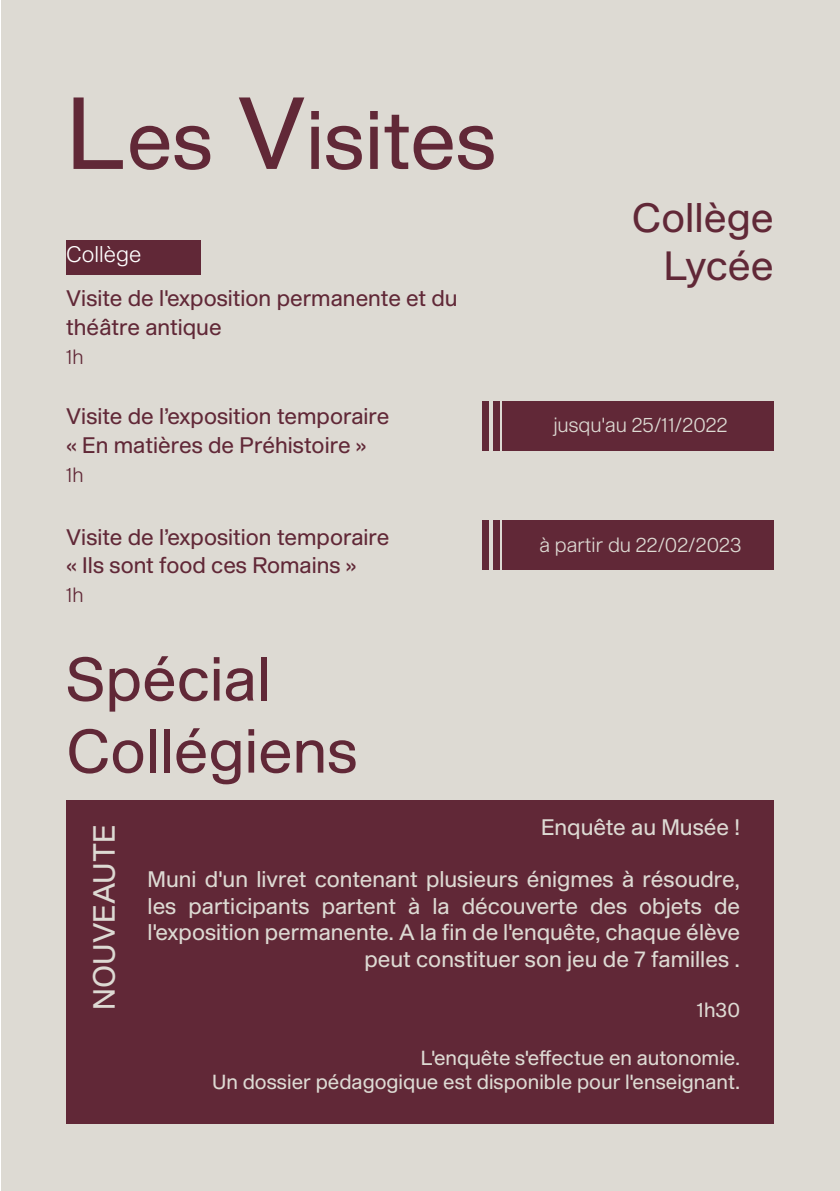
<style>
.page{position:relative;width:840px;height:1191px;background:#fff}
.page>*{position:absolute;margin:0;border:0;box-sizing:border-box;transform-origin:0 0}
.t1{font:80px "Shapiro Base 45 Welter";color:#612837}
.t2{font:60px "Shapiro Base 45 Welter";color:#612837}
.t3{font:40px "Shapiro Base 45 Welter";color:#612837}
.t4{font:30px "Shapiro Base 45 Welter";color:#dddad3}
.t5{font:22px/26.4px "Shapiro Base 45 Welter";color:#dddad3;text-align:right}
.t6{font:22px "Shapiro Base 45 Welter";color:#612837}
.t7{font:22px "Shapiro Base 25 Super Fly";color:#fff}
.t8{font:20px "Shapiro Base 45 Welter";color:#dddad3}
.t9{font:20px "Shapiro Base 25 Super Fly";color:#dddad3}
.t10{font:20px "Shapiro Base 25 Super Fly";color:#612837}
.s1{font-size:100px}
</style>
<div class="page">
<div style="left:1px;top:0;width:838px;height:1191px;background:#dddad3"></div>
<div style="left:66px;top:800px;width:707px;height:323px;background:#612837"></div>
<div style="left:502px;top:401px;width:271px;height:50px;background:#612837"></div>
<div style="left:66px;top:241px;width:134px;height:34px;background:#612837"></div>
<div style="left:482px;top:401px;width:6px;height:50px;background:#612837"></div>
<div style="left:493px;top:401px;width:6px;height:50px;background:#612837"></div>
<div style="left:502px;top:520px;width:271px;height:50px;background:#612837"></div>
<div style="left:482px;top:520px;width:6px;height:50px;background:#612837"></div>
<div style="left:493px;top:520px;width:6px;height:50px;background:#612837"></div>
<p class="t1" style="left:66px;top:83px;width:431px"><span class="s1">L</span>es <span class="s1">V</span>isites</p>
<p class="t7" style="left:66px;top:239px;width:77px">Collège</p>
<p class="t6" style="left:66px;top:283px;width:393px">Visite de l'exposition permanente et du</p>
<p class="t6" style="left:66px;top:311px;width:157px">théâtre antique</p>
<p class="t10" style="left:66px;top:342px;width:19px">1h</p>
<p class="t6" style="left:66px;top:400px;width:325px">Visite de l’exposition temporaire</p>
<p class="t6" style="left:66px;top:429px;width:302px">« En matières de Préhistoire »</p>
<p class="t10" style="left:66px;top:460px;width:19px">1h</p>
<p class="t6" style="left:66px;top:521px;width:325px">Visite de l’exposition temporaire</p>
<p class="t6" style="left:66px;top:550px;width:292px">« Ils sont food ces Romains »</p>
<p class="t10" style="left:66px;top:581px;width:19px">1h</p>
<p class="t2" style="left:66px;top:636px;width:206px">Spécial</p>
<p class="t2" style="left:66px;top:708px;width:293px">Collégiens</p>
<p class="t3" style="left:631px;top:189px;width:143px">Collège</p>
<p class="t3" style="left:663px;top:237px;width:111px">Lycée</p>
<p class="t9" style="left:553px;top:411px;width:176px">jusqu'au 25/11/2022</p>
<p class="t9" style="left:539px;top:531px;width:203px">à partir du 22/02/2023</p>
<p class="t4" style="left:83px;top:1009px;width:186px;rotate:-90deg">NOUVEAUTE</p>
<p class="t5" style="left:540px;top:814px;width:200px">Enquête au Musée !</p>
<p class="t5" style="left:147px;top:867px;width:593px">Muni d'un livret contenant plusieurs énigmes à résoudre, les participants partent à la découverte des objets de l'exposition permanente. A la fin de l'enquête, chaque élève peut constituer son jeu de 7 familles .</p>
<p class="t8" style="left:696px;top:995px;width:45px">1h30</p>
<p class="t8" style="left:421px;top:1043px;width:320px">L'enquête s'effectue en autonomie.</p>
<p class="t8" style="left:212px;top:1067px;width:529px">Un dossier pédagogique est disponible pour l'enseignant.</p>
</div>
